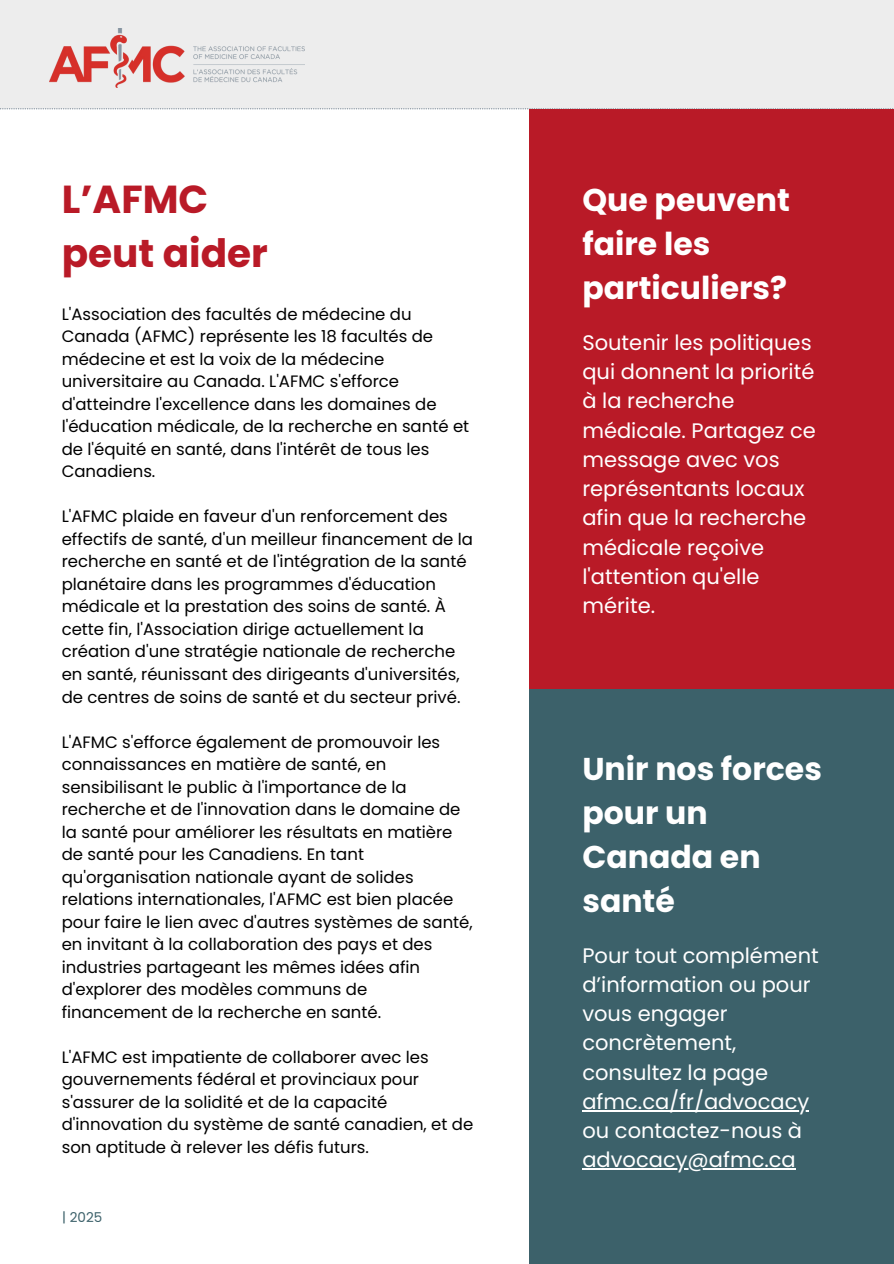
<style>
.page{position:relative;width:894px;height:1264px;background:#fff}
.page>*{position:absolute;margin:0;border:0;box-sizing:border-box;transform-origin:0 0}
.t1{font:700 39px/54px "Poppins";color:#b91a27}
.t2{font:700 31.5px/44px "Poppins";color:#fff}
.t3{font:21px/29.2px "Poppins";color:#fff}
.t4{font:16.5px/22.5px "Poppins";color:#000}
.t5{font:13.5px "Poppins";color:#3c616a}
</style>
<div class="page">
<div style="left:0;top:0;width:893px;height:108px;background:#ededed"></div>
<svg style="left:0;top:108px;width:892px;height:1px"></svg>
<div style="left:528px;top:109px;width:365px;height:582px;background:#b91a27"></div>
<div style="left:528px;top:689px;width:365px;height:574px;background:#3c616a"></div>
<hr style="left:582px;top:1109px;width:227px;height:2px;background:#fff">
<hr style="left:582px;top:1168px;width:213px;height:1px;background:#fff">
<img style="left:49px;top:29px;width:255px;height:58px">
<p class="t1" style="left:62px;top:172px;width:208px">L’AFMC peut aider</p>
<p class="t4" style="left:62px;top:303px;width:409px">L'Association des facultés de médecine du Canada (AFMC) représente les 18 facultés de médecine et est la voix de la médecine universitaire au Canada. L'AFMC s'efforce d'atteindre l'excellence dans les domaines de l'éducation médicale, de la recherche en santé et de l'équité en santé, dans l'intérêt de tous les Canadiens.</p>
<h1 class="t4" style="left:62px;top:505px;width:412px">L'AFMC plaide en faveur d'un renforcement des effectifs de santé, d'un meilleur financement de la recherche en santé et de l'intégration de la santé planétaire dans les programmes d'éducation médicale et la prestation des soins de santé. À cette fin, l'Association dirige actuellement la création d'une stratégie nationale de recherche en santé, réunissant des dirigeants d'universités, de centres de soins de santé et du secteur privé.</h1>
<h4 class="t4" style="left:62px;top:730px;width:412px">L'AFMC s'efforce également de promouvoir les connaissances en matière de santé, en sensibilisant le public à l'importance de la recherche et de l'innovation dans le domaine de la santé pour améliorer les résultats en matière de santé pour les Canadiens. En tant qu'organisation nationale ayant de solides relations internationales, l'AFMC est bien placée pour faire le lien avec d'autres systèmes de santé, en invitant à la collaboration des pays et des industries partageant les mêmes idées afin d'explorer des modèles communs de financement de la recherche en santé.</h4>
<h4 class="t4" style="left:62px;top:1045px;width:413px">L'AFMC est impatiente de collaborer avec les gouvernements fédéral et provinciaux pour s'assurer de la solidité et de la capacité d'innovation du système de santé canadien, et de son aptitude à relever les défis futurs.</h4>
<h3 class="t5" style="left:62px;top:1207px;width:42px">| 2025</h3>
<h4 class="t2" style="left:582px;top:178px;width:209px">Que peuvent faire les particuliers?</h4>
<h4 class="t3" style="left:582px;top:328px;width:235px">Soutenir les politiques qui donnent la priorité à la recherche médicale. Partagez ce message avec vos représentants locaux afin que la recherche médicale reçoive l'attention qu'elle mérite.</h4>
<p class="t2" style="left:582px;top:747px;width:241px">Unir nos forces pour un<br>Canada en santé</p>
<h2 class="t3" style="left:582px;top:940px;width:238px">Pour tout complément d’information ou pour vous engager concrètement, consultez la page</h2>
<h3 class="t3" style="left:582px;top:1086px;width:228px">afmc.ca/fr/advocacy ou contactez-nous à</h3>
<h2 class="t3" style="left:582px;top:1145px;width:215px">advocacy@afmc.ca</h2>
</div>
